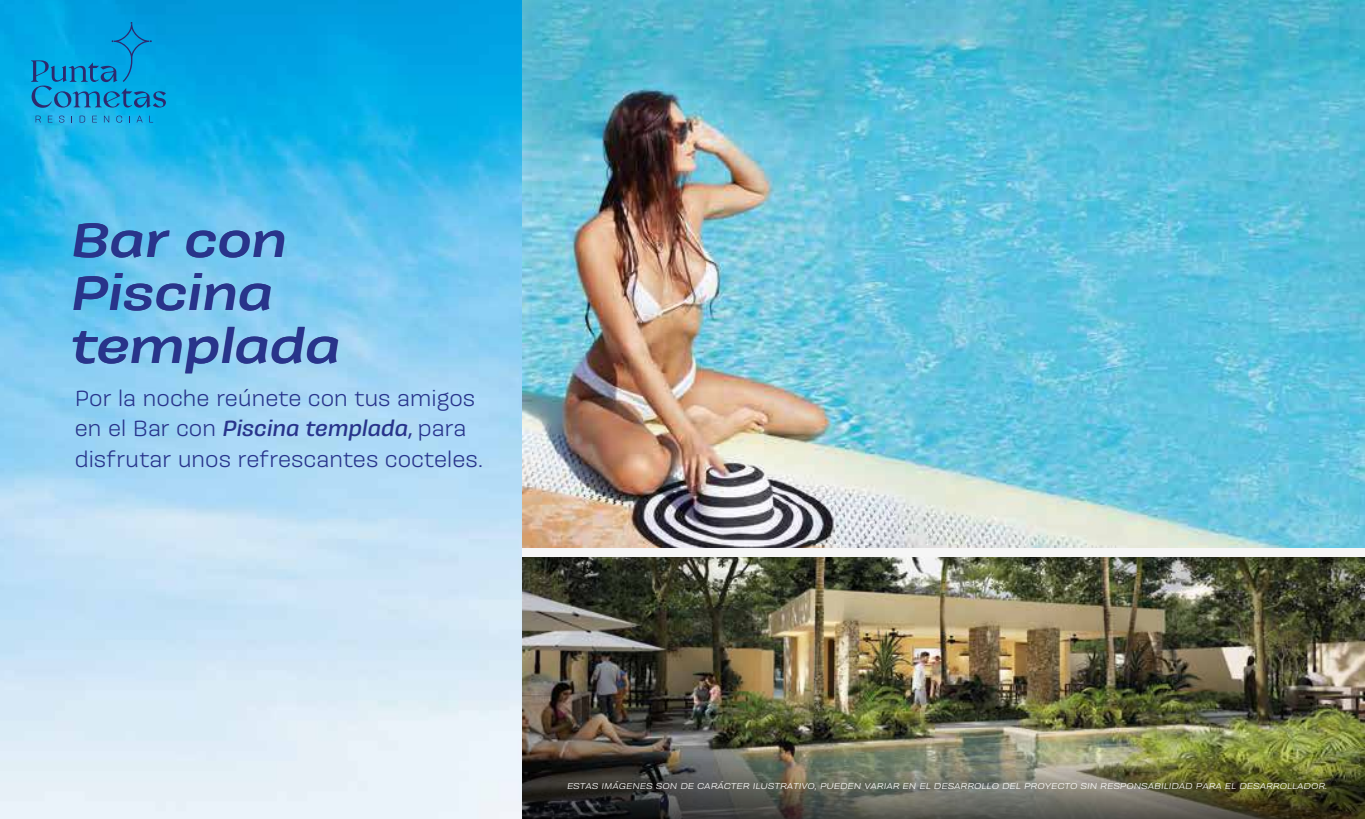
<style>
.page{position:relative;width:1365px;height:819px;background:#fff}
.page>*{position:absolute;margin:0;border:0;box-sizing:border-box;transform-origin:0 0}
.t1{font:italic 700 49.18px/53px "Galeana Extended";letter-spacing:-.01em;color:#332e6e}
.t2{font:22.75px/30.3px "Galeana Standard";color:#28348b}
.t3{font:italic 8.75px "Galeana Extended";letter-spacing:-.01em;color:#fff}
.s1{font-weight:700;font-style:italic}
.s2{font-weight:700}
</style>
<div class="page">
<img style="left:0;top:0;width:522px;height:819px">
<svg style="left:36px;top:116px;width:5px;height:6px"></svg>
<svg style="left:48px;top:116px;width:4px;height:6px"></svg>
<svg style="left:59px;top:116px;width:5px;height:7px"></svg>
<svg style="left:80px;top:116px;width:5px;height:7px"></svg>
<svg style="left:92px;top:116px;width:5px;height:6px"></svg>
<svg style="left:104px;top:116px;width:5px;height:6px"></svg>
<svg style="left:116px;top:116px;width:6px;height:7px"></svg>
<svg style="left:136px;top:116px;width:7px;height:6px"></svg>
<svg style="left:149px;top:116px;width:4px;height:6px"></svg>
<svg style="left:31px;top:22px;width:135px;height:86px"></svg>
<img style="left:522px;top:0;width:842px;height:548px">
<img style="left:522px;top:557px;width:842px;height:136px">
<img style="left:522px;top:693px;width:842px;height:126px">
<div style="left:522px;top:548px;width:842px;height:9px;background:#f6f6f6"></div>
<h1 class="t1" style="left:71px;top:215px;width:272px">Bar con<br>Piscina templada</h1>
<h2 class="t2" style="left:75px;top:383px;width:410px">Por la noche reúnete con tus amigos en el Bar con <span class="s1">Piscina templada</span><span class="s2">,</span> para disfrutar unos refrescantes cocteles.</h2>
<p class="t3" style="left:567px;top:780px;width:761px">ESTAS IMÁGENES SON DE CARÁCTER ILUSTRATIVO, PUEDEN VARIAR EN EL DESARROLLO DEL PROYECTO SIN RESPONSABILIDAD PARA EL DESARROLLADOR.</p>
</div>
